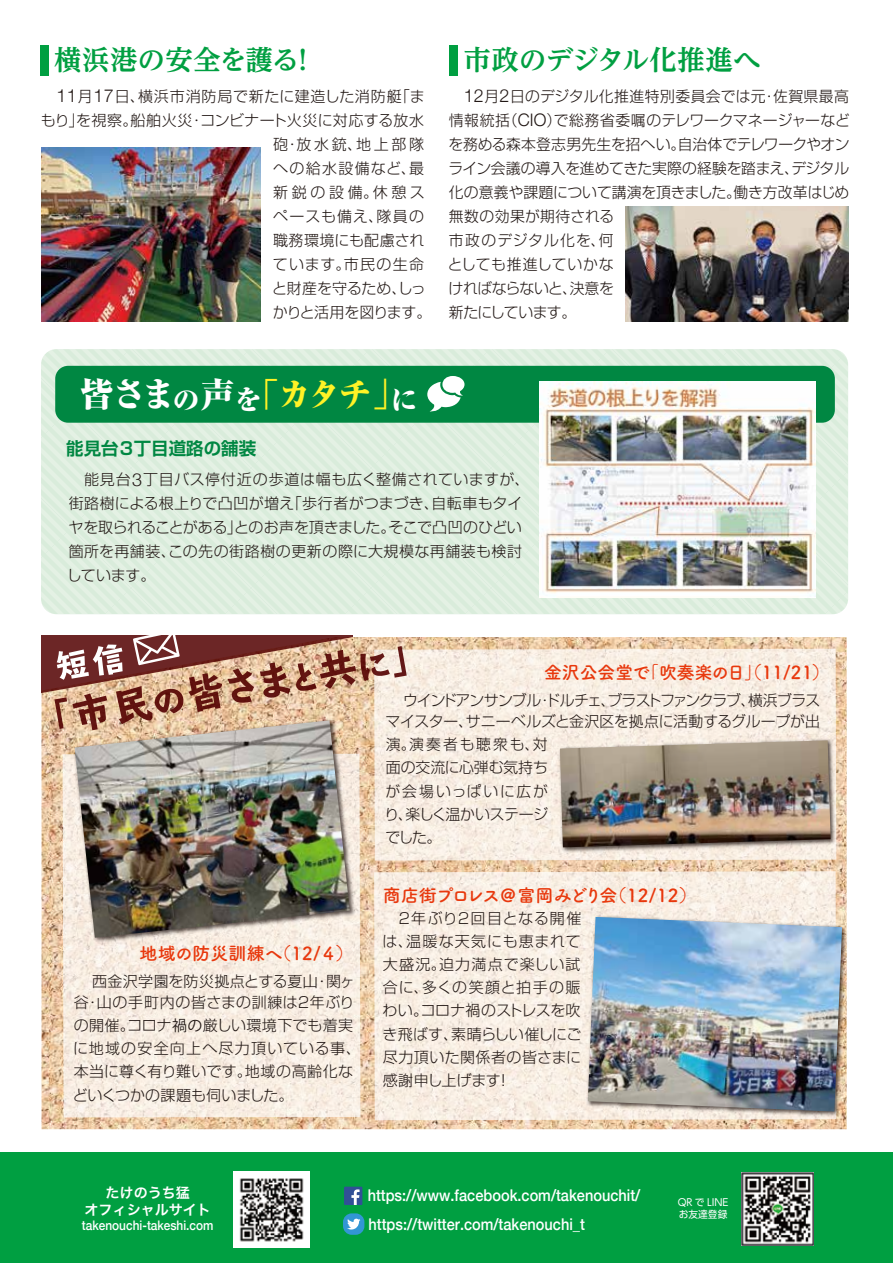
<style>
.page{position:relative;width:893px;height:1263px;background:#fff}
.page>*{position:absolute;margin:0;border:0;box-sizing:border-box;transform-origin:0 0}
.t1{font:800 expanded 33.75px "Ryumin Pro";letter-spacing:-.105em;color:#fff226}
.t2{font:700 27.3px "UD Reimin Pro";letter-spacing:.01em;color:#009f41}
.t3{font:700 18px "Tsuku A Rd Gothic";color:#e8380d}
.t4{font:700 18px "Tsuku A Rd Gothic";letter-spacing:-.08em;color:#e8380d}
.t5{font:700 17.55px "Shin Go Pro De";color:#008742}
.t6{font:500 16.2px/28.2px "Helvetica Neue";color:#fff;scale:.9 1}
.t7{font:300 15px/24px "Shin Go Pr 6 N";letter-spacing:.01em;color:#221815}
.t8{font:300 15px/23.2px "Shin Go Pr 6 N";letter-spacing:.03em;color:#221815}
.t9{font:300 15px/20.5px "Shin Go Pr 6 N";letter-spacing:-.03em;color:#221815;text-align:right}
.t10{font:300 15px "Shin Go Pr 6 N";letter-spacing:.05em;color:#221815}
.t11{font:300 15px "Shin Go Pr 6 N";letter-spacing:-.045em;color:#221815}
.t12{font:300 15px "Shin Go Pr 6 N";letter-spacing:.085em;color:#221815}
.t13{font:300 15px "Shin Go Pr 6 N";letter-spacing:.07em;color:#221815}
.t14{font:300 15px "Shin Go Pr 6 N";letter-spacing:.09em;color:#221815}
.t15{font:300 15px "Shin Go Pr 6 N";letter-spacing:.245em;color:#221815}
.t16{font:14.1px/16.8px "Hira Kaku Pro W6";color:#fff;text-align:center}
.t17{font:500 13.2px "Helvetica Neue";color:#fff;scale:.9 1}
.t18{font:9.9px/11.9px "UD Shin Go Pro";color:#fff}
.s1{font-family:"Helvetica Neue";font-size:18px}
.s2{font-family:"Helvetica Neue";font-size:17.25px}
.s3{color:#fff}
.s4{font-family:"Koz Go Pr 6 N";font-weight:400}
</style>
<div class="page">
<div style="left:0;top:1152px;width:893px;height:111px;background:#009f41"></div>
<img style="left:233px;top:1171px;width:76px;height:76px">
<img style="left:741px;top:1172px;width:73px;height:73px">
<div style="left:344px;top:1187px;width:18px;height:18px;background:#315096"></div>
<svg style="left:351px;top:1189px;width:9px;height:16px"></svg>
<div style="left:343px;top:1213px;width:21px;height:22px;background:#3296d4;border-radius:9px"></div>
<svg style="left:347px;top:1219px;width:13px;height:10px"></svg>
<div style="left:40px;top:45px;width:8px;height:31px;background:#009f41"></div>
<div style="left:41px;top:349px;width:807px;height:265px;background:#deeedf;border-radius:15px"></div>
<div style="left:55px;top:366px;width:780px;height:57px;background:#008742;border-radius:13px"></div>
<svg style="left:427px;top:376px;width:37px;height:36px"></svg>
<img style="left:539px;top:382px;width:277px;height:215px">
<img style="left:42px;top:637px;width:805px;height:492px">
<svg style="left:63px;top:754px;width:297px;height:363px;fill:#f8eee3"></svg>
<svg style="left:374px;top:649px;width:462px;height:211px;fill:#f8eee4"></svg>
<svg style="left:374px;top:871px;width:462px;height:249px;fill:#f9eee4"></svg>
<svg style="left:41px;top:635px;width:366px;height:95px"></svg>
<img style="left:72px;top:717px;width:285px;height:227px">
<img style="left:75px;top:720px;width:275px;height:218px">
<img style="left:585px;top:914px;width:262px;height:204px">
<img style="left:588px;top:917px;width:254px;height:194px">
<img style="left:556px;top:736px;width:282px;height:118px">
<img style="left:560px;top:740px;width:271px;height:107px">
<img style="left:41px;top:148px;width:219px;height:174px">
<div style="left:450px;top:45px;width:8px;height:31px;background:#009f41"></div>
<img style="left:625px;top:206px;width:224px;height:116px">
<h2 class="t2" style="left:54px;top:37px;width:264px">横浜港の安全を護る！</h2>
<p class="t10" style="left:56px;top:84px;width:370px"><span class="s1">11</span>月<span class="s1">17</span>日、横浜市消防局で新たに建造した消防艇「ま</p>
<p class="t7" style="left:41px;top:107px;width:385px">もり」を視察。船舶火災・コンビナート火災に対応する放水</p>
<p class="t7" style="left:273px;top:131px;width:152px">砲・放水銃、地上部隊</p>
<p class="t12" style="left:273px;top:156px;width:152px">への給水設備など、最</p>
<p class="t15" style="left:273px;top:180px;width:153px">新鋭の設備。休憩ス</p>
<p class="t13" style="left:273px;top:204px;width:152px">ペースも備え、隊員の</p>
<p class="t7" style="left:273px;top:227px;width:153px">職務環境にも配慮され</p>
<p class="t14" style="left:273px;top:252px;width:153px">ています。市民の生命</p>
<p class="t7" style="left:272px;top:275px;width:155px">と財産を守るため、しっ</p>
<p class="t11" style="left:273px;top:300px;width:160px">かりと活用を図ります。</p>
<h2 class="t2" style="left:464px;top:37px;width:299px">市政のデジタル化推進へ</h2>
<p class="t7" style="left:448px;top:83px;width:403px;text-indent:16px"><span class="s1">12</span>月<span class="s1">2</span>日のデジタル化推進特別委員会では元・佐賀県最高情報統括（<span class="s2">CIO</span>）で総務省委嘱のテレワークマネージャーなどを務める森本登志男先生を招へい。自治体でテレワークやオンライン会議の導入を進めてきた実際の経験を踏まえ、デジタル化の意義や課題について講演を頂きました。働き方改革はじめ無数の効果が期待される<br>市政のデジタル化を、何<br>としても推進していかな<br>ければならないと、決意を<br>新たにしています。</p>
<h1 class="t1" style="left:80px;top:368px;width:340px"><span class="s3">皆さま</span><sub>の</sub><span class="s3">声</span><sub>を</sub>「カタチ」<sub>に</sub></h1>
<p class="t5" style="left:66px;top:434px;width:191px">能見台3丁目道路の舗装</p>
<p class="t7" style="left:67px;top:466px;width:464px">　能見台<span class="s1">3</span>丁目バス停付近の歩道は幅も広く整備されていますが、街路樹による根上りで凸凹が増え「歩行者がつまづき、自転車もタイヤを取られることがある」とのお声を頂きました。そこで凸凹のひどい箇所を再舗装、この先の街路樹の更新の際に大規模な再舗装も検討しています。</p>
<p class="t3" style="left:140px;top:939px;width:215px">地域の防災訓練へ（１2/４）</p>
<p class="t7" style="left:74px;top:969px;width:283px;line-height:20.5px;text-align:right">西金沢学園を防災拠点とする夏山・関ヶ谷・山の手町内の皆さまの訓練は２年ぶり</p>
<p class="t8" style="left:73px;top:1012px;width:289px">の開催。コロナ<span class="s4">禍の</span>厳しい環境下でも着実に地域の安全向上へ尽力頂いている事、本当に尊く有り難いです。地域の高齢化などいくつかの課題も伺いました。</p>
<p class="t3" style="left:544px;top:658px;width:287px">金沢公会堂で「吹奏楽の日」（11/2１）</p>
<p class="t9" style="left:386px;top:689px;width:436px">ウインドアンサンブル・ドルチェ、ブラストファンクラブ、横浜ブラスマイスター、サニーベルズと金沢区を拠点に活動するグループが出</p>
<p class="t7" style="left:385px;top:731px;width:165px;line-height:23.2px;text-align:justify">演。演奏者も聴衆も、対面の交流に心弾む気持ちが会場いっぱいに広がり、楽しく温かいステージでした。</p>
<p class="t4" style="left:383px;top:881px;width:315px">商店街プロレス＠富岡みどり会（12/12）</p>
<p class="t7" style="left:382px;top:905px;width:201px;line-height:23.1px;text-align:justify;text-indent:14px">２年ぶり２回目となる開催は、温暖な天気にも恵まれて大盛況。迫力満点で楽しい試合に、多くの笑顔と拍手の賑わい。コロナ禍のストレスを吹き飛ばす、素晴らしい催しにご尽力頂いた関係者の皆さまに感謝申し上げます！</p>
<p class="t16" style="left:85px;top:1183px;width:128px">たけのうち猛<br>オフィシャルサイト</p>
<p class="t17" style="left:82px;top:1215px;width:148px">takenouchi-takeshi.com</p>
<p class="t6" style="left:368px;top:1180px;width:304px">https://www.facebook.com/takenouchit/ https://twitter.com/takenouchi_t</p>
<p class="t18" style="left:678px;top:1196px;width:52px">QR で LINEお友達登録</p>
</div>
